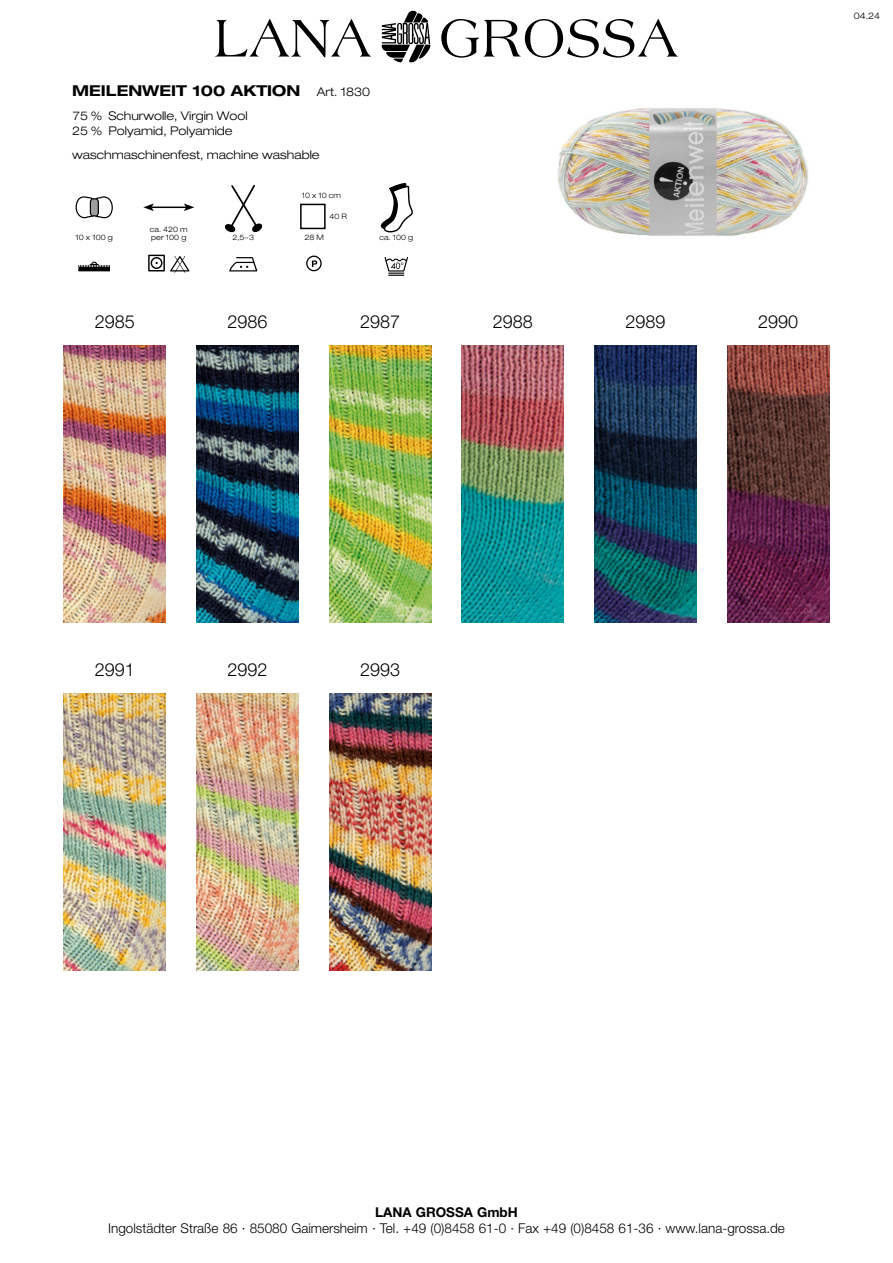
<style>
.page{position:relative;width:893px;height:1263px;background:#fff}
.page>*{position:absolute;margin:0;border:0;box-sizing:border-box;transform-origin:0 0}
.t1{font:300 18px "Helvetica Neue LT Pro";color:#000}
.t2{font:700 expanded 15px "Helvetica Neue LT Pro";color:#000}
.t3{font:300 13.5px "Helvetica Neue LT Pro";color:#000}
.t4{font:700 13.5px "Helvetica Neue LT Pro";color:#000}
.t5{font:300 expanded 12px/15px "Helvetica Neue LT Pro";color:#000}
.t6{font:300 expanded 9px "Helvetica Neue LT Pro";color:#000}
.t7{font:300 expanded 7.5px/8.2px "Helvetica Neue LT Pro";color:#000}
.s1{font-weight:300;font-size:12px}
</style>
<div class="page">
<img style="left:557px;top:108px;width:251px;height:128px">
<svg style="left:215px;top:11px;width:463px;height:52px"></svg>
<hr style="left:151px;top:207px;width:35px;height:1px;background:#000">
<svg style="left:143px;top:203px;width:11px;height:8px"></svg>
<svg style="left:184px;top:203px;width:10px;height:8px"></svg>
<div style="left:300px;top:204px;width:26px;height:25px;border:2px solid #000"></div>
<svg style="left:224px;top:185px;width:39px;height:48px"></svg>
<svg style="left:75px;top:196px;width:38px;height:23px"></svg>
<svg style="left:229px;top:257px;width:28px;height:14px"></svg>
<svg style="left:385px;top:257px;width:23px;height:19px"></svg>
<svg style="left:306px;top:256px;width:16px;height:15px"></svg>
<svg style="left:148px;top:255px;width:42px;height:18px"></svg>
<svg style="left:78px;top:262px;width:32px;height:9px"></svg>
<svg style="left:380px;top:182px;width:33px;height:51px"></svg>
<img style="left:64px;top:346px;width:102px;height:276px">
<img style="left:196px;top:346px;width:102px;height:276px">
<img style="left:329px;top:346px;width:102px;height:276px">
<img style="left:462px;top:346px;width:102px;height:276px">
<img style="left:594px;top:346px;width:102px;height:276px">
<img style="left:727px;top:346px;width:102px;height:276px">
<img style="left:64px;top:694px;width:102px;height:276px">
<img style="left:196px;top:694px;width:102px;height:276px">
<img style="left:329px;top:694px;width:102px;height:276px">
<p class="t2" style="left:72px;top:81px;width:299px">MEILENWEIT 100 AKTION <span class="s1">Art. 1830</span></p>
<p class="t5" style="left:72px;top:108px;width:177px">75 % Schurwolle, Virgin Wool<br>25 % Polyamid, Polyamide</p>
<p class="t5" style="left:72px;top:147px;width:249px">waschmaschinenfest, machine washable</p>
<p class="t7" style="left:302px;top:191px;width:41px">10 x 10 cm</p>
<p class="t7" style="left:330px;top:212px;width:19px">40 R</p>
<p class="t7" style="left:150px;top:225px;width:39px">ca. 420 m per 100 g</p>
<p class="t7" style="left:232px;top:233px;width:23px">2,5–3</p>
<p class="t7" style="left:76px;top:233px;width:39px">10 x 100 g</p>
<p class="t7" style="left:304px;top:233px;width:21px">28 M</p>
<p class="t7" style="left:379px;top:233px;width:35px">ca. 100 g</p>
<h1 class="t1" style="left:95px;top:310px;width:42px">2985</h1>
<h1 class="t1" style="left:227px;top:310px;width:42px">2986</h1>
<h1 class="t1" style="left:360px;top:310px;width:42px">2987</h1>
<h1 class="t1" style="left:493px;top:310px;width:42px">2988</h1>
<h1 class="t1" style="left:625px;top:310px;width:42px">2989</h1>
<h1 class="t1" style="left:758px;top:310px;width:42px">2990</h1>
<p class="t6" style="left:854px;top:10px;width:28px">04.24</p>
<h1 class="t1" style="left:95px;top:658px;width:42px">2991</h1>
<h1 class="t1" style="left:227px;top:658px;width:42px">2992</h1>
<h1 class="t1" style="left:360px;top:658px;width:42px">2993</h1>
<p class="t4" style="left:375px;top:1203px;width:144px">LANA GROSSA GmbH</p>
<p class="t3" style="left:108px;top:1220px;width:678px">Ingolstädter Straße 86 · 85080 Gaimersheim · Tel. +49 (0)8458 61-0 · Fax +49 (0)8458 61-36 · www.lana-grossa.de</p>
</div>
